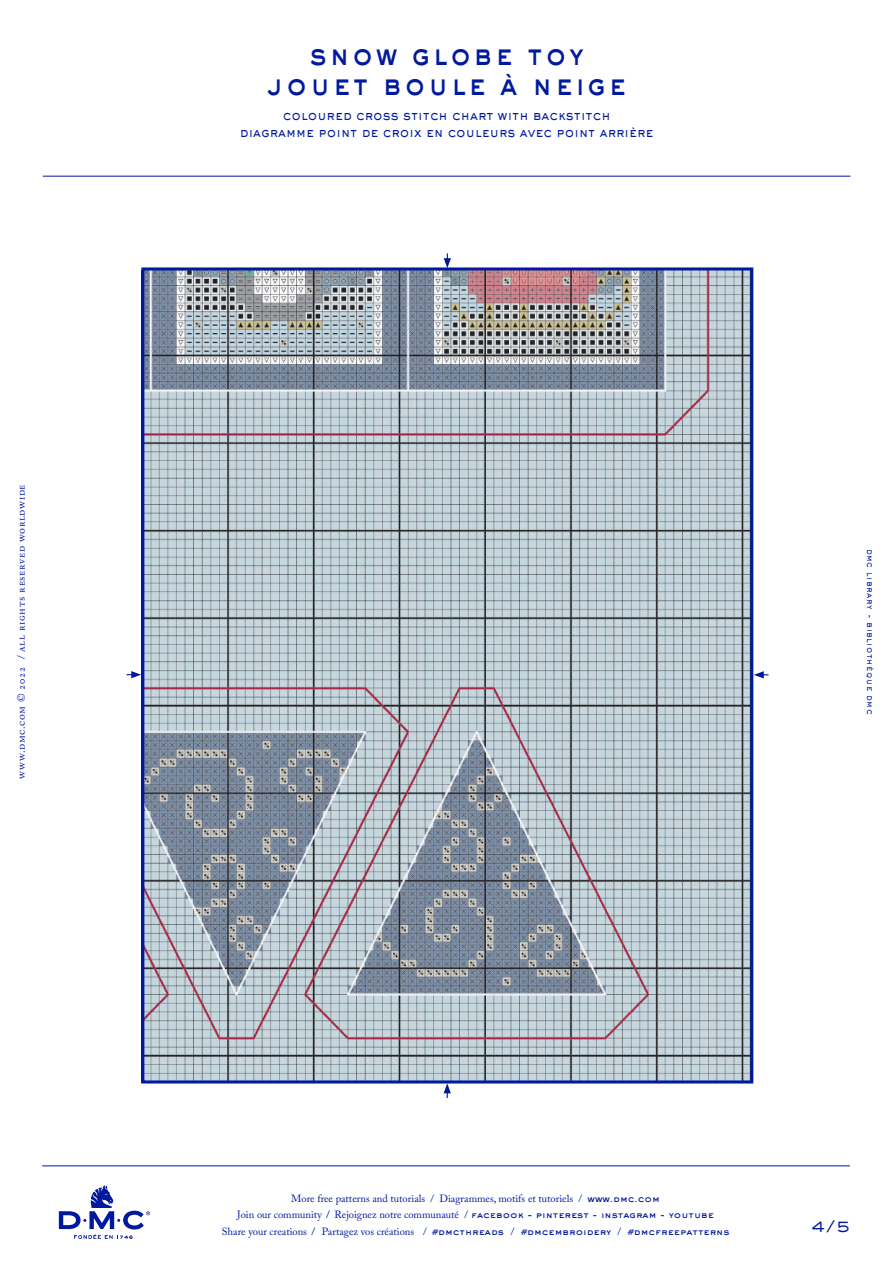
<style>
.page{position:relative;width:893px;height:1263px;background:#fff}
.page>*{position:absolute;margin:0;border:0;box-sizing:border-box;transform-origin:0 0}
.t1{font:800 30px/29.4px "Sackers Gothic Std";letter-spacing:.1em;color:#00199f;text-align:center;scale:.85 1}
.t2{font:500 15.75px "Sackers Gothic Std";color:#00199f}
.t3{font:500 13.5px/16.5px "Sackers Gothic Std";letter-spacing:.01em;color:#00199f;text-align:center;scale:.85 1}
.t4{font:10.5px/16.5px "Adobe Caslon Pro";color:#00199f;text-align:center}
.t5{font:10.5px "Adobe Caslon Pro";letter-spacing:.06em;color:#00199f}
.t6{font:500 9px "Sackers Gothic Std";letter-spacing:.08em;color:#00199f;scale:.85 1}
.s1{font-family:"Sackers Gothic Std";font-weight:800;font-size:9px}
.s2{font-weight:600}
</style>
<div class="page">
<hr style="left:43px;top:176px;width:807px;height:1px;background:#00199f">
<hr style="left:42px;top:1165px;width:808px;height:1px;background:#00199f">
<svg style="left:59px;top:1185px;width:91px;height:54px"></svg>
<svg style="left:754px;top:671px;width:14px;height:7px"></svg>
<svg style="left:444px;top:1083px;width:7px;height:15px"></svg>
<svg style="left:444px;top:253px;width:7px;height:14px"></svg>
<svg style="left:126px;top:671px;width:15px;height:7px"></svg>
<img style="left:145px;top:271px;width:604px;height:808px">
<div style="left:141px;top:267px;width:612px;height:816px;border:3px solid #00199f"></div>
<p class="t5" style="left:15px;top:778px;width:296px;rotate:-90deg">www.dmc.com © 2022 / all rights reserved worldwide</p>
<h1 class="t1" style="left:267px;top:39px;width:424px">snow globe toy jouet boule à neige</h1>
<p class="t3" style="left:240px;top:107px;width:488px">coloured cross stitch chart with backstitch<br>diagramme point de croix en couleurs avec point arrière</p>
<p class="t6" style="left:876px;top:549px;width:196px;rotate:90deg">dmc library - bibliothèque dmc</p>
<p class="t4" style="left:222px;top:1189px;width:509px">More free patterns and tutorials / Diagrammes, motifs et tutoriels / <span class="s1">www.dmc.com<br></span>Join our community <span class="s2">/</span> Rejoignez notre communauté / <span class="s1">facebook - pinterest - instagram - youtube<br></span>Share your creations <span class="s2">/</span> Partagez vos créations / <span class="s1">#dmcthreads</span> / <span class="s1">#dmcembroidery</span> / <span class="s1">#dmcfreepatterns</span></p>
<h2 class="t2" style="left:811px;top:1216px;width:41px">4/5</h2>
</div>
